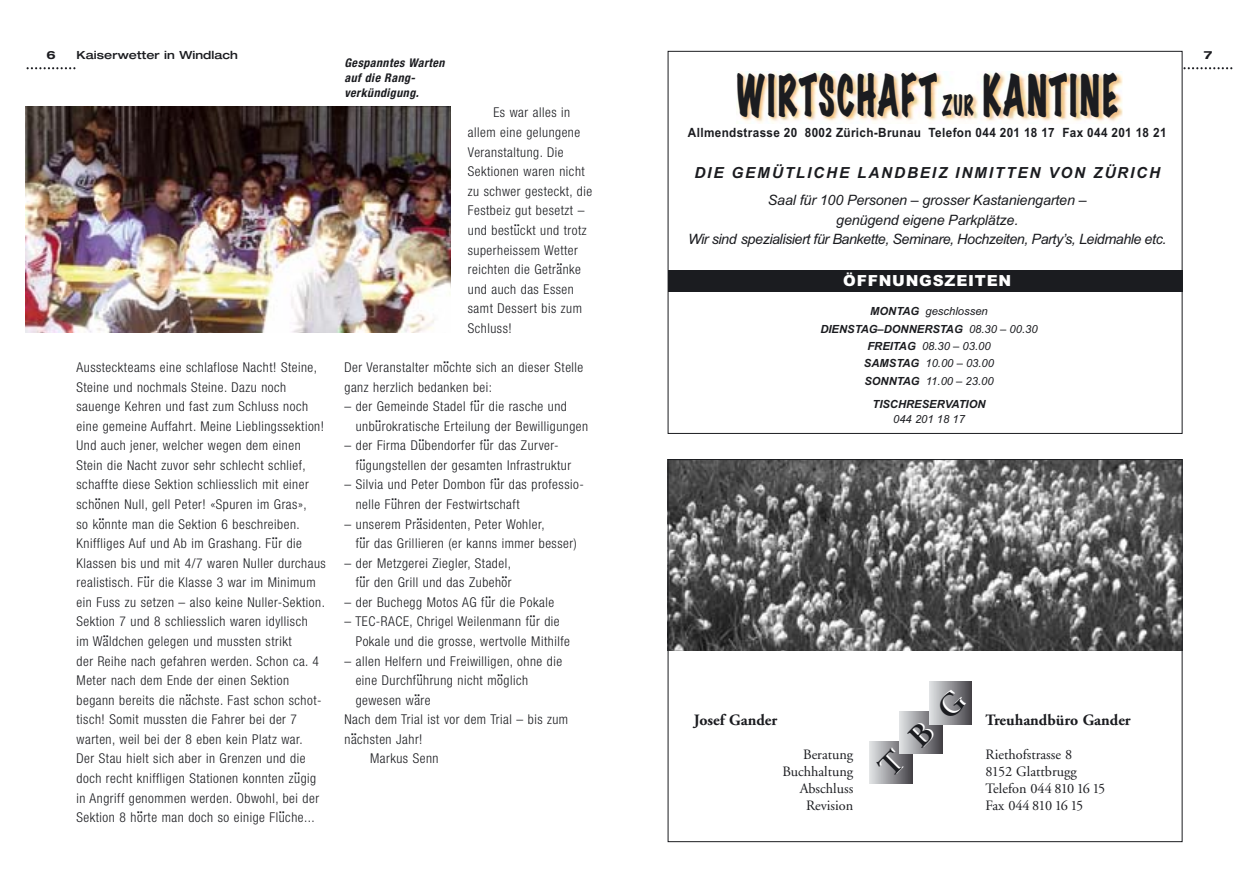
<style>
.page{position:relative;width:1259px;height:893px;background:#fff}
.page>*{position:absolute;margin:0;border:0;box-sizing:border-box;transform-origin:0 0}
.t1{font:expanded 50.7px "Marker Felt";letter-spacing:.07em;color:#1b1c20;scale:.64 1}
.t2{font:700 15.75px "Adobe Garamond";color:#1b1c20}
.t3{font:italic 700 15.3px "Arial";letter-spacing:.12em;color:#1b1c20}
.t4{font:900 15.3px "Arial";letter-spacing:.05em;color:#fff}
.t5{font:14.25px/17.1px "Adobe Garamond";color:#1b1c20}
.t6{font:italic 14.25px "Arial";letter-spacing:-.03em;color:#1b1c20}
.t7{font:italic 14.25px/20.4px "Arial";letter-spacing:-.01em;color:#1b1c20;text-align:center}
.t8{font:300 condensed 13.5px/19.6px "Helvetica Neue";letter-spacing:.04em;color:#1b1c20}
.t9{font:700 12.75px "Arial";letter-spacing:.03em;color:#1b1c20;scale:.92 1}
.t10{font:italic 700 condensed 12px/15px "Helvetica Neue";letter-spacing:.04em;color:#1b1c20}
.t11{font:italic 11.25px/17.4px "Arial";color:#1b1c20;text-align:center}
.t12{font:500 expanded 11.25px "Helvetica Neue";letter-spacing:.005em;color:#1b1c20}
.t13{font:italic 700 11.25px "Arial";color:#1b1c20}
.t14{font:700 expanded 11.25px "Helvetica Neue";color:#1b1c20}
.s1{font-family:"Hira Kaku Pro W6 Proportional";font-weight:400;font-stretch:normal}
.s2{font-size:25.35px}
.s3{font-weight:700}
</style>
<div class="page">
<svg style="left:1183px;top:67px;width:49px;height:2px"></svg>
<svg style="left:27px;top:67px;width:48px;height:2px"></svg>
<img style="left:670px;top:461px;width:510px;height:190px">
<div style="left:870px;top:741px;width:42px;height:43px;background:linear-gradient(to right,#e2e5e7,#4a484e)"></div>
<div style="left:929px;top:682px;width:43px;height:42px;background:linear-gradient(to right,#e4e7e8,#454348)"></div>
<svg style="left:670px;top:71px;width:510px;height:221px"></svg>
<div style="left:668px;top:270px;width:514px;height:21px;background:#1b1c20"></div>
<img style="left:26px;top:106px;width:425px;height:227px">
<svg style="left:875px;top:689px;width:91px;height:90px"></svg>
<p class="t14" style="left:46px;top:51px;width:11px">6</p>
<p class="t12" style="left:77px;top:51px;width:163px">Kaiserwetter in Windlach</p>
<p class="t8" style="left:77px;top:358px;width:251px">Aussteckteams eine schlaflose Nacht! Steine, Steine und nochmals Steine. Dazu noch sauenge Kehren und fast zum Schluss noch eine gemeine Auffahrt. Meine Lieblingssektion!<br>Und auch jener, welcher wegen dem einen Stein die Nacht zuvor sehr schlecht schlief, schaffte diese Sektion schliesslich mit einer scho<span class="s1">¨</span>nen Null, gell Peter! «Spuren im Gras»,<br>so ko<span class="s1">¨</span>nnte man die Sektion 6 beschreiben.<br>Kniffliges Auf und Ab im Grashang. Fu<span class="s1">¨</span>r die Klassen bis und mit 4/7 waren Nuller durchaus realistisch. Fu<span class="s1">¨</span>r die Klasse 3 war im Minimum ein Fuss zu setzen – also keine Nuller-Sektion.<br>Sektion 7 und 8 schliesslich waren idyllisch<br>im Wa<span class="s1">¨</span>ldchen gelegen und mussten strikt<br>der Reihe nach gefahren werden. Schon ca. 4<br>Meter nach dem Ende der einen Sektion begann bereits die na<span class="s1">¨</span>chste. Fast schon schot&shy;tisch! Somit mussten die Fahrer bei der 7 warten, weil bei der 8 eben kein Platz war.<br>Der Stau hielt sich aber in Grenzen und die doch recht kniffligen Stationen konnten zu<span class="s1">¨</span>gig in Angriff genommen werden. Obwohl, bei der Sektion 8 ho<span class="s1">¨</span>rte man doch so einige Flu<span class="s1">¨</span>che...</p>
<p class="t10" style="left:344px;top:56px;width:104px">Gespanntes Warten auf die Rang&shy;verkündigung.</p>
<p class="t8" style="left:468px;top:104px;width:126px;text-indent:26px">Es war alles in allem eine gelungene<br>Veranstaltung. Die<br>Sektionen waren nicht zu schwer gesteckt, die<br>Festbeiz gut besetzt – und bestu<span class="s1">¨</span>ckt und trotz superheissem Wetter reichten die Getra<span class="s1">¨</span>nke und auch das Essen samt Dessert bis zum<br>Schluss!</p>
<p class="t8" style="left:344px;top:358px;width:240px">Der Veranstalter mo<span class="s1">¨</span>chte sich an dieser Stelle ganz herzlich bedanken bei:</p>
<p class="t8" style="left:356px;top:398px;width:234px;text-indent:-11px">– der Gemeinde Stadel fu<span class="s1">¨</span>r die rasche und unbu<span class="s1">¨</span>rokratische Erteilung der Bewilligungen</p>
<p class="t8" style="left:356px;top:437px;width:217px;text-indent:-11px">– der Firma Du<span class="s1">¨</span>bendorfer fu<span class="s1">¨</span>r das Zurver&shy;fu<span class="s1">¨</span>gungstellen der gesamten Infrastruktur</p>
<p class="t8" style="left:356px;top:476px;width:230px;text-indent:-11px">– Silvia und Peter Dombon fu<span class="s1">¨</span>r das professio&shy;nelle Fu<span class="s1">¨</span>hren der Festwirtschaft</p>
<p class="t8" style="left:356px;top:515px;width:222px;text-indent:-11px">– unserem Pra<span class="s1">¨</span>sidenten, Peter Wohler,<br>fu<span class="s1">¨</span>r das Grillieren (er kanns immer besser)</p>
<p class="t8" style="left:344px;top:554px;width:169px;text-align:right">– der Metzgerei Ziegler, Stadel, fu<span class="s1">¨</span>r den Grill und das Zubeho<span class="s1">¨</span>r</p>
<p class="t8" style="left:344px;top:593px;width:211px">– der Buchegg Motos AG fu<span class="s1">¨</span>r die Pokale</p>
<p class="t8" style="left:356px;top:613px;width:216px;text-indent:-11px">– TEC-RACE, Chrigel Weilenmann fu<span class="s1">¨</span>r die<br>Pokale und die grosse, wertvolle Mithilfe</p>
<p class="t8" style="left:344px;top:652px;width:219px">– allen Helfern und Freiwilligen, ohne die</p>
<p class="t8" style="left:356px;top:672px;width:174px">eine Durchfu<span class="s1">¨</span>hrung nicht mo<span class="s1">¨</span>glich</p>
<p class="t8" style="left:356px;top:691px;width:76px">gewesen wa<span class="s1">¨</span>re</p>
<p class="t8" style="left:344px;top:711px;width:225px">Nach dem Trial ist vor dem Trial – bis zum</p>
<p class="t8" style="left:344px;top:730px;width:80px">na<span class="s1">¨</span>chsten Jahr!</p>
<p class="t8" style="left:370px;top:750px;width:70px">Markus Senn</p>
<h1 class="t1" style="left:736px;top:68px;width:597px">WIRTSCHAFT <span class="s2">ZUR</span> KANTINE</h1>
<p class="t9" style="left:688px;top:125px;width:522px">Allmendstrasse 20 8002 Zürich-Brunau Telefon 044 201 18 17 Fax 044 201 18 21</p>
<p class="t3" style="left:694px;top:164px;width:467px">DIE GEMÜTLICHE LANDBEIZ INMITTEN VON ZÜRICH</p>
<p class="t7" style="left:768px;top:191px;width:320px">Saal für 100 Personen – grosser Kastaniengarten – genügend eigene Parkplätze.</p>
<p class="t6" style="left:688px;top:233px;width:480px">Wir sind spezialisiert für Bankette, Seminare, Hochzeiten, Party’s, Leidmahle etc.</p>
<p class="t4" style="left:843px;top:272px;width:170px">ÖFFNUNGSZEITEN</p>
<p class="t11" style="left:820px;top:304px;width:219px"><span class="s3">MONTAG</span> geschlossen<br><span class="s3">DIENSTAG–DONNERSTAG</span> 08.30 – 00.30<br><span class="s3">FREITAG</span> 08.30 – 03.00<br><span class="s3">SAMSTAG</span> 10.00 – 03.00<br><span class="s3">SONNTAG</span> 11.00 – 23.00</p>
<p class="t13" style="left:872px;top:397px;width:115px">TISCHRESERVATION</p>
<p class="t11" style="left:893px;top:411px;width:73px">044 201 18 17</p>
<p class="t14" style="left:1203px;top:51px;width:10px">7</p>
<p class="t2" style="left:694px;top:713px;width:85px">Josef Gander</p>
<p class="t5" style="left:782px;top:747px;width:72px;text-align:right">Beratung<br>Buchhaltung<br>Abschluss<br>Revision</p>
<p class="t2" style="left:985px;top:713px;width:147px">Treuhandbüro Gander</p>
<p class="t5" style="left:985px;top:747px;width:121px">Riethofstrasse 8<br>8152 Glattbrugg<br>Telefon 044 810 16 15<br>Fax 044 810 16 15</p>
</div>
